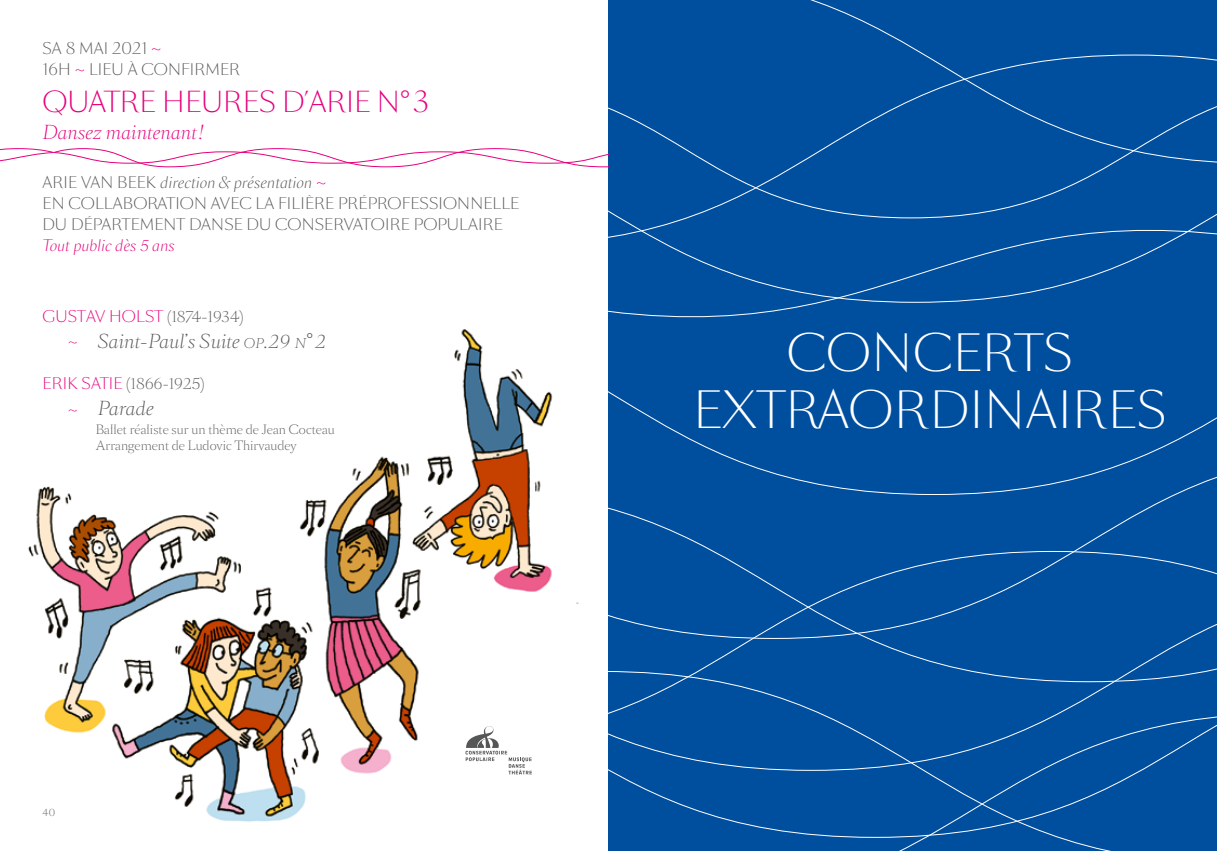
<style>
.page{position:relative;width:1217px;height:851px;background:#fff}
.page>*{position:absolute;margin:0;border:0;box-sizing:border-box;transform-origin:0 0}
.t1{font:300 47.85px/57.4px "Sang Bleu BP Sans";letter-spacing:.01em;color:#fff;text-align:center}
.t2{font:300 27px "Sang Bleu BP Sans";color:#e6007c}
.t3{font:italic 300 18px "Sang Bleu BP";letter-spacing:.01em;color:#555756}
.t4{font:italic 300 18px "Sang Bleu BP";letter-spacing:.01em;color:#e6007c}
.t5{font:300 15px/21px "Sang Bleu BP Sans";letter-spacing:.01em;color:#555756}
.t6{font:300 15px "Sang Bleu BP Sans";letter-spacing:.01em;color:#e6007c}
.t7{font:300 15px "Sang Bleu BP";color:#555756}
.t8{font:italic 300 15px "Sang Bleu BP Sans";letter-spacing:.01em;color:#e6007c}
.t9{font:300 12px/16.5px "Sang Bleu BP";letter-spacing:.01em;color:#555756}
.t10{font:300 9.75px "Sang Bleu BP Sans";color:#555756}
.s1{color:#e6007c}
.s2{font-style:italic}
.s3{font-family:"Sang Bleu BP";color:#555756}
.s4{font-style:normal;font-size:14.25px;color:#e6007c}
.s5{font-size:12.6px}
.s6{font-family:"Sang Bleu BP Sans";color:#e6007c}
</style>
<div class="page">
<img style="left:28px;top:329px;width:551px;height:493px">
<div style="left:608px;top:742px;width:608px;height:108px;background:#004e9e"></div>
<div style="left:608px;top:81px;width:608px;height:94px;background:#004e9e"></div>
<div style="left:631px;top:0;width:585px;height:164px;background:#004e9e"></div>
<div style="left:608px;top:175px;width:608px;height:129px;background:#004e9e"></div>
<div style="left:608px;top:304px;width:608px;height:184px;background:#004e9e"></div>
<div style="left:608px;top:682px;width:608px;height:60px;background:#004e9e"></div>
<div style="left:608px;top:488px;width:608px;height:194px;background:#004e9e"></div>
<svg style="left:465px;top:725px;width:67px;height:49px"></svg>
<svg style="left:0;top:148px;width:608px;height:19px"></svg>
<p class="t5" style="left:43px;top:38px;width:199px">SA 8 MAI 2021 <span class="s1">~<br></span>16H <span class="s1">~</span> LIEU À CONFIRMER</p>
<h2 class="t2" style="left:43px;top:83px;width:388px">QUATRE HEURES D’ARIE N°3</h2>
<p class="t4" style="left:43px;top:120px;width:162px">Dansez maintenant!</p>
<p class="t5" style="left:43px;top:172px;width:478px">ARIE VAN BEEK <span class="s2">direction &amp; présentation</span> <span class="s1">~<br></span>EN COLLABORATION AVEC LA FILIÈRE PRÉPROFESSIONNELLE<br>DU DÉPARTEMENT DANSE DU CONSERVATOIRE POPULAIRE</p>
<p class="t8" style="left:43px;top:235px;width:133px">Tout public dès 5 ans</p>
<p class="t6" style="left:43px;top:305px;width:203px">GUSTAV HOLST <span class="s3">(1874-1934)</span></p>
<p class="t3" style="left:68px;top:328px;width:259px"><span class="s4">~</span> Saint-Paul’s Suite <span class="s5">op</span>. 29 <span class="s5">n</span>° 2</p>
<p class="t7" style="left:43px;top:373px;width:164px"><span class="s6">ERIK SATIE</span> (1866-1925)</p>
<p class="t3" style="left:68px;top:395px;width:87px"><span class="s4">~</span> Parade</p>
<p class="t9" style="left:96px;top:420px;width:240px">Ballet réaliste sur un thème de Jean Cocteau<br>Arrangement de Ludovic Thirvaudey</p>
<p class="t10" style="left:43px;top:805px;width:14px">40</p>
<h1 class="t1" style="left:693px;top:323px;width:475px">CONCERTS<br>EXTRAORDINAIRES</h1>
</div>
